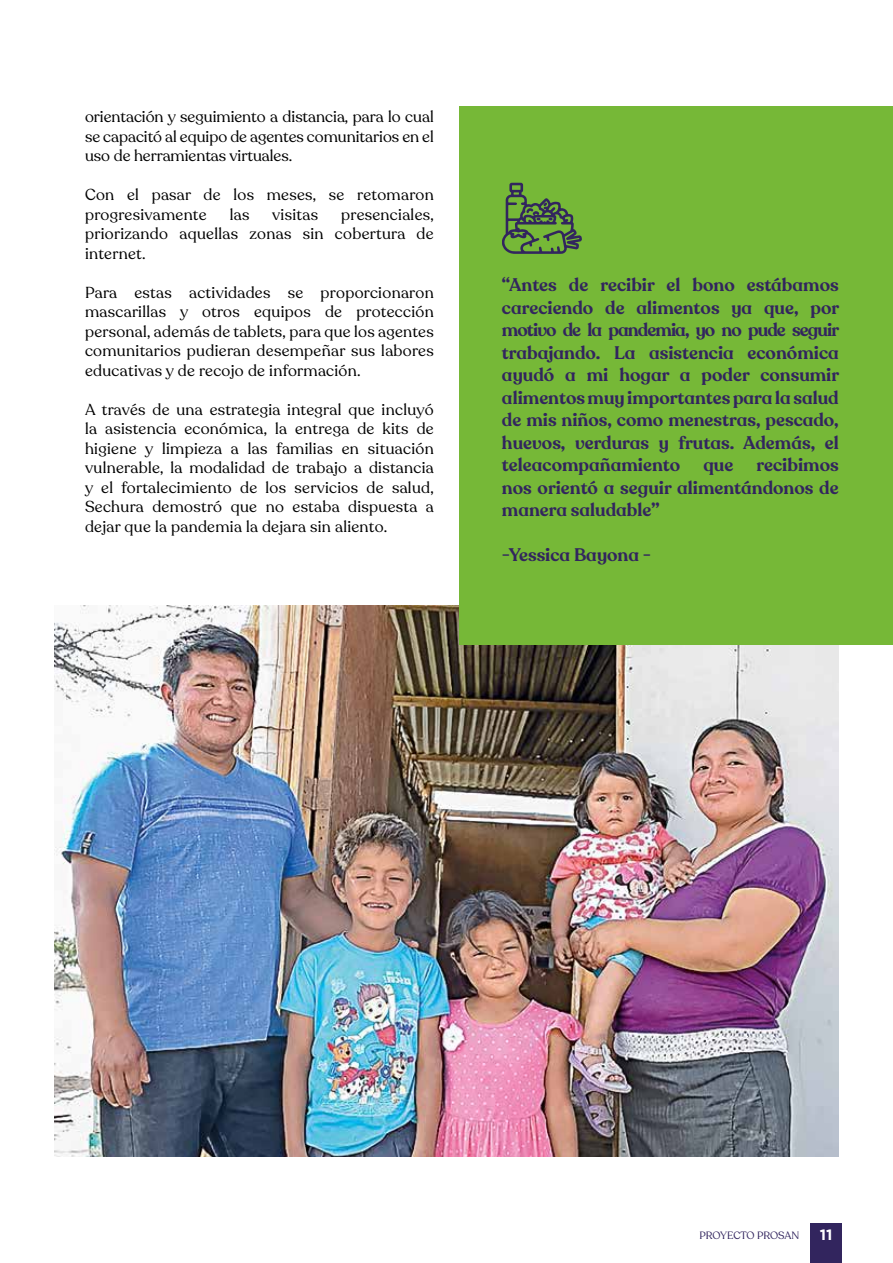
<style>
.page{position:relative;width:893px;height:1263px;background:#fff}
.page>*{position:absolute;margin:0;border:0;box-sizing:border-box;transform-origin:0 0}
.t1{font:600 18px/22.5px "Recoleta Alt";color:#32255e;text-align:justify}
.t2{font:15.75px/19.5px "Recoleta";letter-spacing:.02em;color:#000;text-align:justify}
.t3{font:700 15px "Gotham";color:#fff}
.t4{font:10.5px "Recoleta";letter-spacing:-.005em;color:#32255e}
</style>
<div class="page">
<div style="left:811px;top:1223px;width:31px;height:40px;background:#32255e"></div>
<img style="left:54px;top:605px;width:785px;height:552px">
<div style="left:459px;top:106px;width:434px;height:539px;background:#76b837"></div>
<svg style="left:502px;top:183px;width:80px;height:71px"></svg>
<p class="t2" style="left:85px;top:107px;width:350px">orientación y seguimiento a distancia, para lo cual se capacitó al equipo de agentes comunitarios en el uso de herramientas virtuales.</p>
<p class="t2" style="left:85px;top:185px;width:350px">Con el pasar de los meses, se retomaron progresivamente</p>
<p class="t2" style="left:85px;top:205px;width:350px;text-indent:256px">presenciales, priorizando aquellas zonas sin cobertura de internet.</p>
<p class="t2" style="left:85px;top:283px;width:350px">Para estas actividades se proporcionaron mascarillas y otros equipos de protección personal, además de tablets, para que los agentes comunitarios pudieran desempeñar sus labores educativas y de recojo de información.</p>
<p class="t2" style="left:85px;top:400px;width:350px">A través de una estrategia integral que incluyó la asistencia económica, la entrega de kits de higiene y limpieza a las familias en situación vulnerable, la modalidad de trabajo a distancia y el fortalecimiento de los servicios de salud, Sechura demostró que no estaba dispuesta a dejar que la pandemia la dejara sin aliento.</p>
<p class="t2" style="left:230px;top:205px;width:21px">las</p>
<p class="t2" style="left:272px;top:205px;width:47px">visitas</p>
<p class="t1" style="left:502px;top:274px;width:339px">“Antes de recibir el bono estábamos careciendo de alimentos ya que, por motivo de la pandemia, yo no pude seguir trabajando. La asistencia económica ayudó a mi hogar a poder consumir alimentos muy importantes para la salud de mis niños, como menestras, pescado, huevos, verduras y frutas. Además, el teleacompañamiento</p>
<p class="t1" style="left:502px;top:454px;width:338px;text-indent:255px">recibimos nos orientó a seguir alimentándonos de manera saludable”</p>
<p class="t1" style="left:502px;top:544px;width:151px">-Yessica Bayona -</p>
<p class="t1" style="left:703px;top:454px;width:32px">que</p>
<p class="t4" style="left:699px;top:1229px;width:101px">PROYECTO PROSAN</p>
<p class="t3" style="left:820px;top:1226px;width:14px">11</p>
</div>
